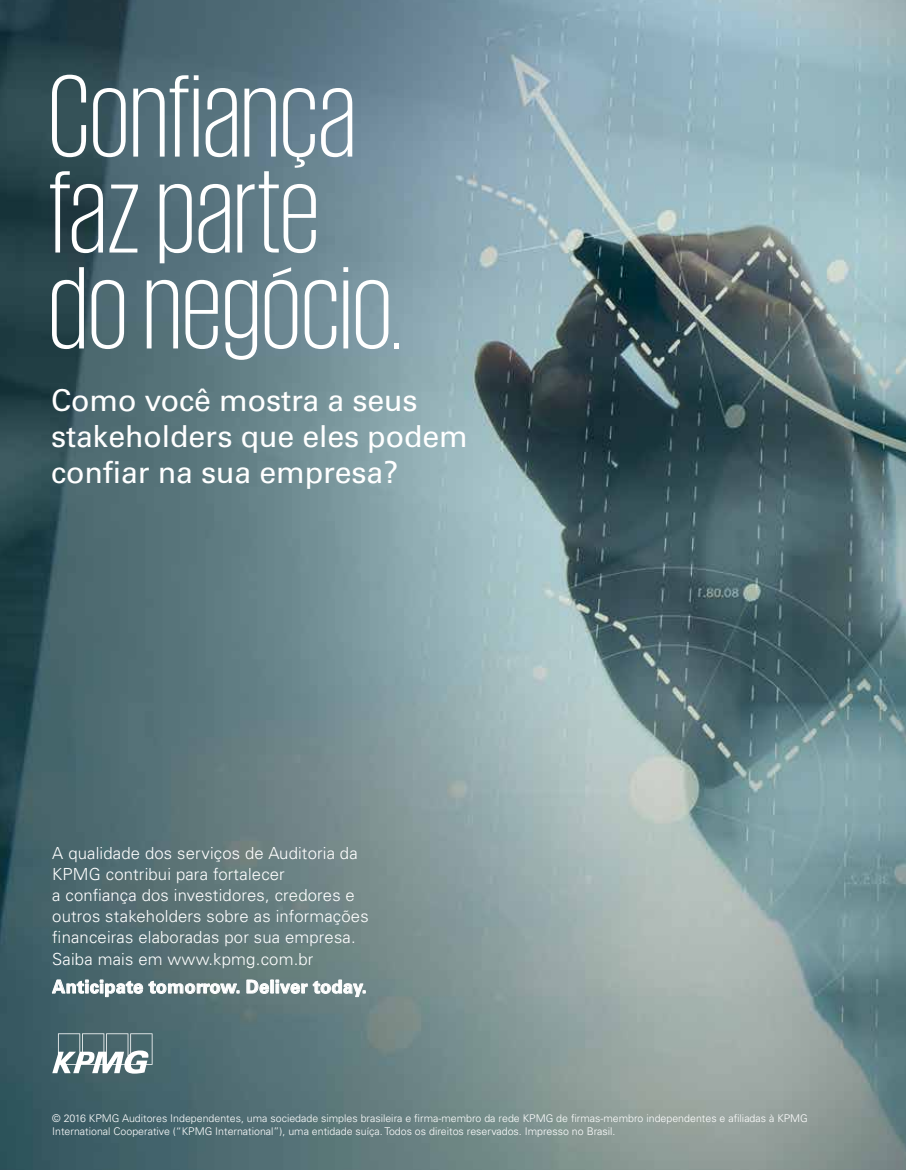
<style>
.page{position:relative;width:906px;height:1170px;background:#fff}
.page>*{position:absolute;margin:0;border:0;box-sizing:border-box;transform-origin:0 0}
.t1{font:300 119.85px/96px "KPMG";color:#fff}
.t2{font:30.3px/36.3px "Univers LT Std";letter-spacing:-.005em;color:#fff}
.t3{font:700 18.15px "Univers LT Std";letter-spacing:.015em;color:#fff}
.t4{font:300 16.65px/21.1px "Univers LT Std";letter-spacing:.01em;color:#fff}
.t5{font:300 10.65px/13.6px "Univers LT Std";color:#fff}
</style>
<div class="page">
<img style="left:0;top:0;width:906px;height:1170px">
<svg style="left:52px;top:979px;width:187px;height:18px;background:#7c9194"></svg>
<svg style="left:246px;top:979px;width:23px;height:15px"></svg>
<div style="left:270px;top:980px;width:4px;height:13px;border:1px solid #fff"></div>
<svg style="left:276px;top:979px;width:90px;height:18px;background:#8ea0a1"></svg>
<svg style="left:52px;top:1033px;width:101px;height:41px"></svg>
<h1 class="t1" style="left:48px;top:65px;width:357px">Confiança faz parte do negócio.</h1>
<h2 class="t2" style="left:51px;top:382px;width:418px">Como você mostra a seus stakeholders que eles podem confiar na sua empresa?</h2>
<h3 class="t4" style="left:52px;top:842px;width:318px">A qualidade dos serviços de Auditoria da KPMG contribui para fortalecer<br>a confiança dos investidores, credores e outros stakeholders sobre as informações financeiras elaboradas por sua empresa.<br>Saiba mais em www.kpmg.com.br</h3>
<h3 class="t3" style="left:52px;top:976px;width:316px">Anticipate tomorrow. Deliver today.</h3>
<p class="t5" style="left:52px;top:1111px;width:757px">© 2016 KPMG Auditores Independentes, uma sociedade simples brasileira e firma-membro da rede KPMG de firmas-membro independentes e afiliadas à KPMG<br>International Cooperative (“KPMG International”), uma entidade suíça. Todos os direitos reservados. Impresso no Brasil.</p>
</div>
